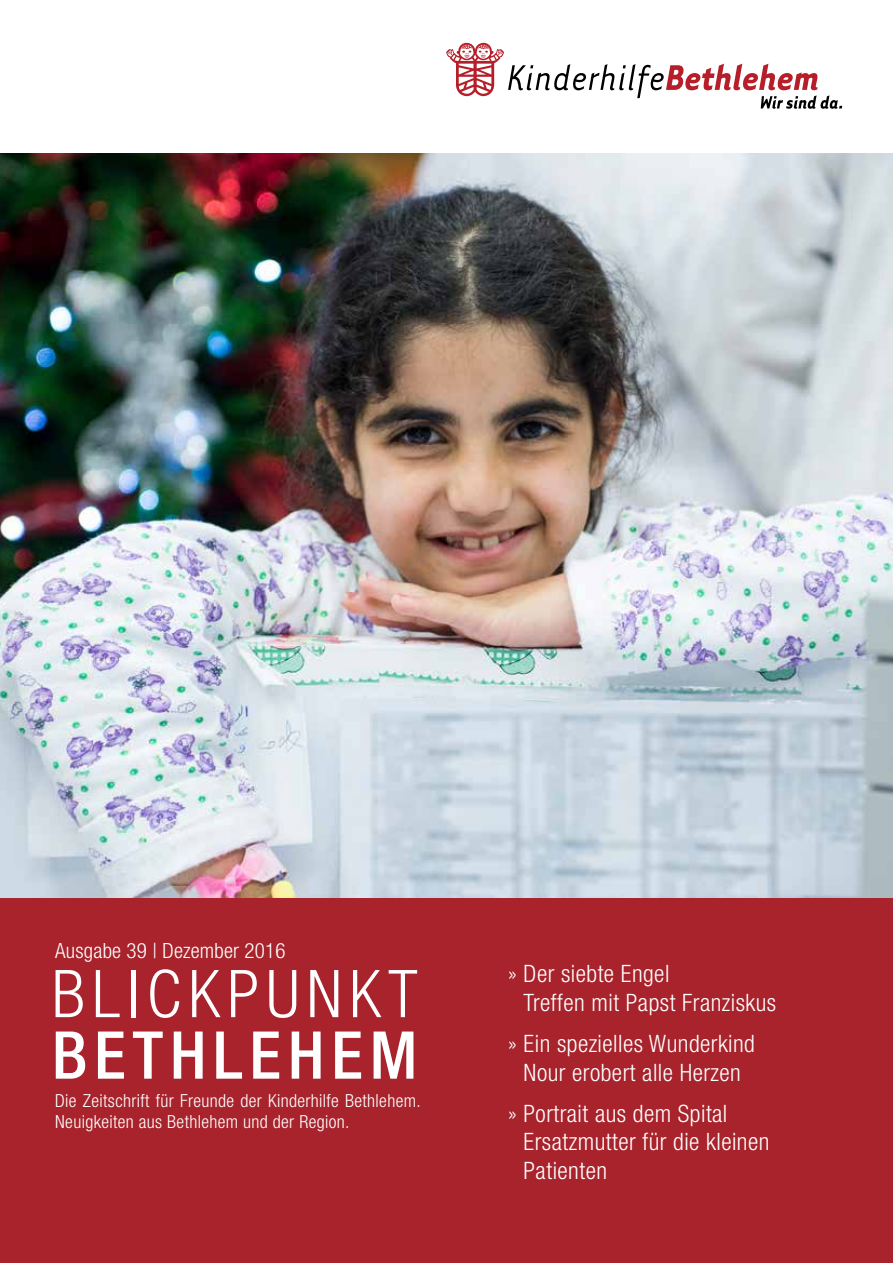
<style>
.page{position:relative;width:893px;height:1263px;background:#fff}
.page>*{position:absolute;margin:0;border:0;box-sizing:border-box;transform-origin:0 0}
.t1{font:300 condensed 66px "Helvetica Neue";letter-spacing:.11em;color:#fff}
.t2{font:500 condensed 66px "Helvetica Neue";letter-spacing:.1em;color:#fff}
.t3{font:300 condensed 24px/28.5px "Helvetica Neue";letter-spacing:.02em;color:#fff}
.t4{font:300 condensed 21px "Helvetica Neue";letter-spacing:.01em;color:#fff}
.t5{font:300 condensed 18px/21px "Helvetica Neue";letter-spacing:.02em;color:#fff}
</style>
<div class="page">
<img style="left:0;top:153px;width:893px;height:746px">
<div style="left:0;top:899px;width:893px;height:364px;background:#a8232c"></div>
<svg style="left:446px;top:43px;width:396px;height:66px"></svg>
<p class="t4" style="left:55px;top:938px;width:232px">Ausgabe 39 | Dezember 2016</p>
<h1 class="t1" style="left:52px;top:956px;width:367px">BLICKPUNKT</h1>
<h1 class="t2" style="left:52px;top:1016px;width:367px">BETHLEHEM</h1>
<p class="t5" style="left:55px;top:1089px;width:367px">Die Zeitschrift für Freunde der Kinderhilfe Bethlehem.<br>Neuigkeiten aus Bethlehem und der Region.</p>
<p class="t3" style="left:524px;top:959px;width:254px;text-indent:-16px">» Der siebte Engel<br>Treffen mit Papst Franziskus</p>
<p class="t3" style="left:508px;top:1029px;width:248px;text-align:center">» Ein spezielles Wunderkind<br>Nour erobert alle Herzen</p>
<p class="t3" style="left:524px;top:1099px;width:247px;text-indent:-16px">» Portrait aus dem Spital<br>Ersatzmutter für die kleinen<br>Patienten</p>
</div>
